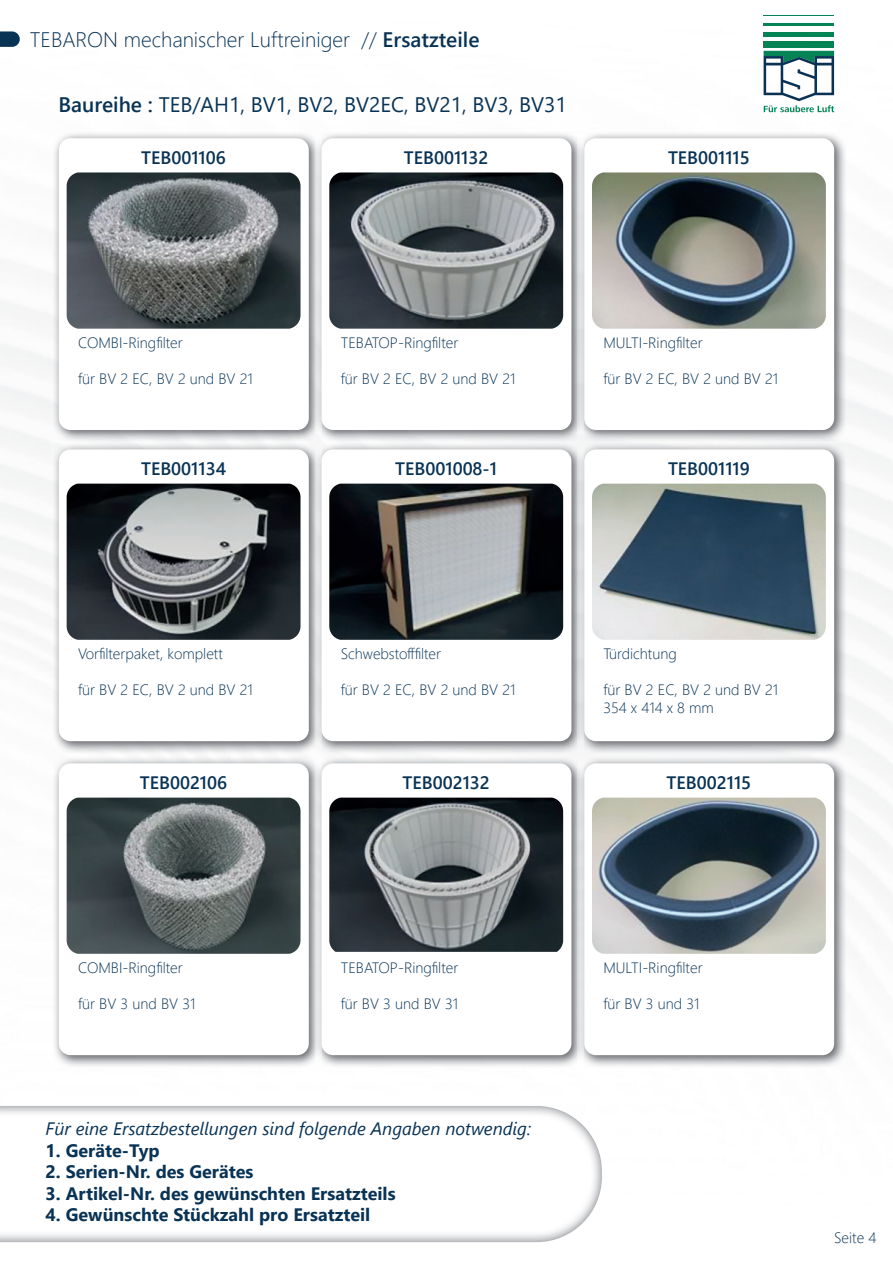
<style>
.page{position:relative;width:893px;height:1263px;background:#fff}
.page>*{position:absolute;margin:0;border:0;box-sizing:border-box;transform-origin:0 0}
.t1{font:300 21px "Segoe UI";color:#093355}
.t2{font:21px "Segoe UI";color:#093355}
.t3{font:700 18px "Segoe UI";color:#093355}
.t4{font:600 18px "Segoe UI";color:#093355}
.t5{font:italic 18px "Segoe UI";color:#093355}
.t6{font:600 18px "Segoe UI";color:#093351}
.t7{font:300 15px/18px "Segoe UI";color:#093355}
.s1{font-weight:600}
</style>
<div class="page">
<img style="left:0;top:15px;width:893px;height:1228px">
<img style="left:53px;top:132px;width:262px;height:622px">
<div style="left:59px;top:138px;width:250px;height:292px;background:#fff;border-radius:12px"></div>
<img style="left:67px;top:172px;width:233px;height:157px">
<img style="left:321px;top:132px;width:257px;height:622px">
<img style="left:315px;top:132px;width:6px;height:622px">
<div style="left:322px;top:138px;width:249px;height:292px;background:#fff;border-radius:12px"></div>
<img style="left:329px;top:172px;width:234px;height:157px">
<img style="left:584px;top:132px;width:262px;height:622px">
<img style="left:578px;top:132px;width:6px;height:622px">
<div style="left:584px;top:138px;width:250px;height:292px;background:#fff;border-radius:12px"></div>
<img style="left:592px;top:172px;width:234px;height:157px">
<div style="left:59px;top:449px;width:250px;height:292px;background:#fff;border-radius:12px"></div>
<img style="left:67px;top:484px;width:233px;height:156px">
<div style="left:322px;top:449px;width:249px;height:292px;background:#fff;border-radius:12px"></div>
<img style="left:329px;top:484px;width:234px;height:156px">
<div style="left:584px;top:449px;width:250px;height:292px;background:#fff;border-radius:12px"></div>
<img style="left:592px;top:484px;width:234px;height:156px">
<img style="left:53px;top:757px;width:262px;height:311px">
<div style="left:59px;top:763px;width:250px;height:292px;background:#fff;border-radius:12px"></div>
<img style="left:67px;top:798px;width:233px;height:156px">
<img style="left:321px;top:757px;width:257px;height:311px">
<img style="left:315px;top:757px;width:6px;height:311px">
<div style="left:322px;top:763px;width:249px;height:292px;background:#fff;border-radius:12px"></div>
<img style="left:329px;top:798px;width:234px;height:154px">
<img style="left:584px;top:757px;width:262px;height:311px">
<img style="left:578px;top:757px;width:6px;height:311px">
<div style="left:584px;top:763px;width:250px;height:292px;background:#fff;border-radius:12px"></div>
<img style="left:592px;top:798px;width:234px;height:156px">
<img style="left:0;top:1106px;width:602px;height:136px">
<hr style="left:764px;top:15px;width:70px;height:1px;background:#048355">
<hr style="left:764px;top:23px;width:70px;height:3px;background:#048355">
<hr style="left:764px;top:33px;width:70px;height:4px;background:#048355">
<div style="left:764px;top:41px;width:70px;height:7px;background:#048355"></div>
<svg style="left:764px;top:51px;width:70px;height:61px"></svg>
<svg style="left:0;top:31px;width:20px;height:16px"></svg>
<h1 class="t1" style="left:30px;top:31px;width:451px">TEBARON mechanischer Luftreiniger // <span class="s1">Ersatzteile</span></h1>
<h1 class="t2" style="left:59px;top:97px;width:510px"><span class="s1">Baureihe :</span> TEB/AH1, BV1, BV2, BV2EC, BV21, BV3, BV31</h1>
<p class="t6" style="left:141px;top:151px;width:86px">TEB001106</p>
<p class="t4" style="left:404px;top:151px;width:86px">TEB001132</p>
<p class="t4" style="left:668px;top:151px;width:83px">TEB001115</p>
<p class="t7" style="left:78px;top:332px;width:106px">COMBI-Ringfilter</p>
<p class="t7" style="left:78px;top:371px;width:176px">für BV 2 EC, BV 2 und BV 21</p>
<p class="t4" style="left:141px;top:462px;width:86px">TEB001134</p>
<p class="t7" style="left:341px;top:332px;width:119px">TEBATOP-Ringfilter</p>
<p class="t7" style="left:341px;top:371px;width:176px">für BV 2 EC, BV 2 und BV 21</p>
<p class="t4" style="left:395px;top:462px;width:103px">TEB001008-1</p>
<p class="t7" style="left:603px;top:332px;width:101px">MULTI-Ringfilter</p>
<p class="t7" style="left:603px;top:371px;width:176px">für BV 2 EC, BV 2 und BV 21</p>
<p class="t4" style="left:668px;top:462px;width:83px">TEB001119</p>
<p class="t7" style="left:78px;top:643px;width:146px">Vorfilterpaket, komplett</p>
<p class="t7" style="left:78px;top:682px;width:176px">für BV 2 EC, BV 2 und BV 21</p>
<p class="t4" style="left:140px;top:776px;width:89px">TEB002106</p>
<p class="t7" style="left:78px;top:957px;width:106px">COMBI-Ringfilter</p>
<p class="t7" style="left:78px;top:996px;width:119px">für BV 3 und BV 31</p>
<p class="t7" style="left:341px;top:643px;width:102px">Schwebstofffilter</p>
<p class="t7" style="left:341px;top:682px;width:176px">für BV 2 EC, BV 2 und BV 21</p>
<p class="t4" style="left:403px;top:776px;width:89px">TEB002132</p>
<p class="t7" style="left:341px;top:957px;width:119px">TEBATOP-Ringfilter</p>
<p class="t7" style="left:341px;top:996px;width:119px">für BV 3 und BV 31</p>
<p class="t5" style="left:46px;top:1121px;width:487px">Für eine Ersatzbestellungen sind folgende Angaben notwendig:</p>
<p class="t3" style="left:46px;top:1143px;width:116px">1. Geräte-Typ</p>
<p class="t3" style="left:46px;top:1165px;width:209px">2. Serien-Nr. des Gerätes</p>
<p class="t3" style="left:46px;top:1186px;width:351px">3. Artikel-Nr. des gewünschten Ersatzteils</p>
<p class="t3" style="left:46px;top:1208px;width:326px">4. Gewünschte Stückzahl pro Ersatzteil</p>
<p class="t7" style="left:603px;top:646px;width:75px">Türdichtung</p>
<p class="t7" style="left:603px;top:682px;width:176px">für BV 2 EC, BV 2 und BV 21<br>354 x 414 x 8 mm</p>
<p class="t4" style="left:667px;top:776px;width:86px">TEB002115</p>
<p class="t7" style="left:603px;top:957px;width:101px">MULTI-Ringfilter</p>
<p class="t7" style="left:603px;top:996px;width:98px">für BV 3 und 31</p>
<p class="t7" style="left:834px;top:1230px;width:44px">Seite 4</p>
</div>
